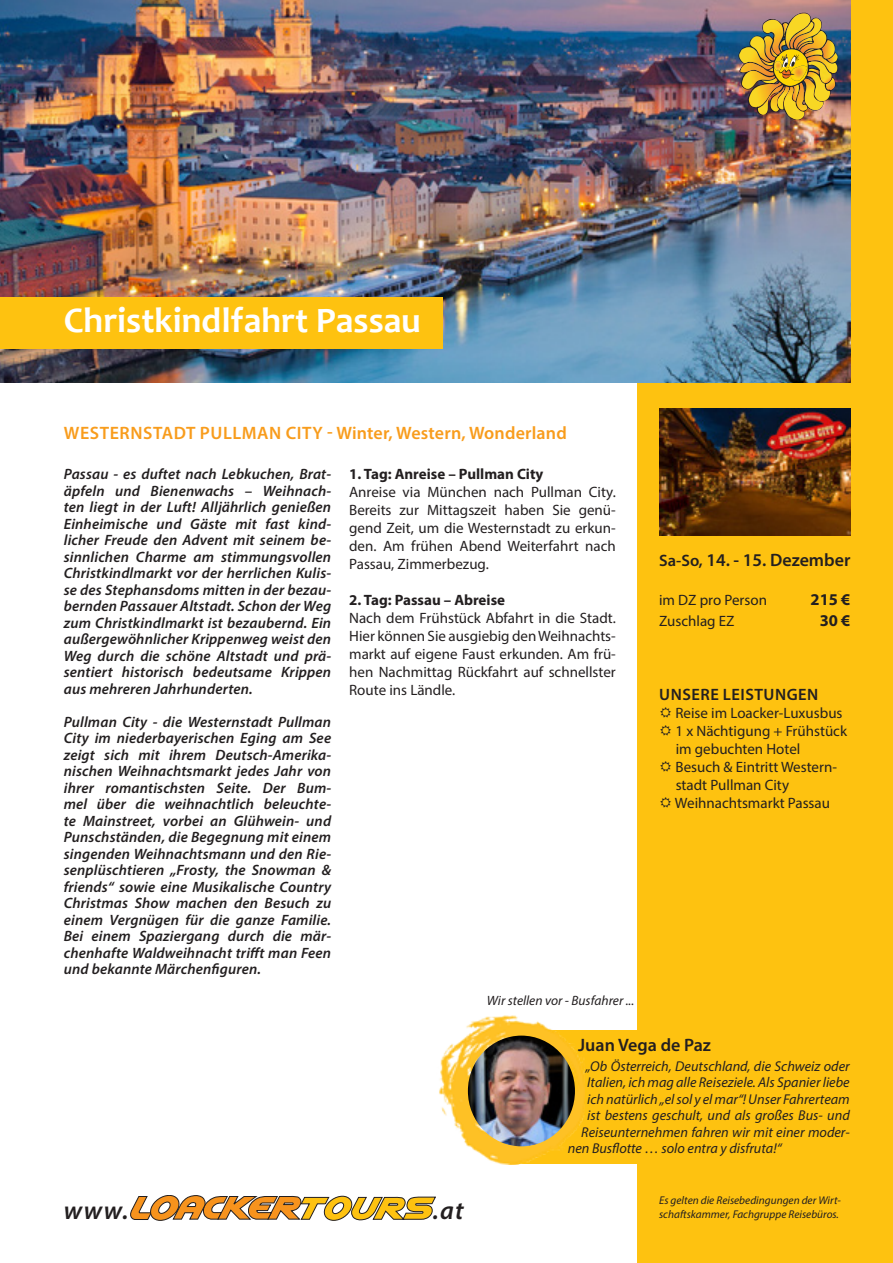
<style>
.page{position:relative;width:893px;height:1263px;background:#fff}
.page>*{position:absolute;margin:0;border:0;box-sizing:border-box;transform-origin:0 0}
.Hauptüberschrift_1{font:700 36px "Candara";color:#fff}
.t1{font:italic 600 25.5px "Myriad Pro";color:#231f20}
.t2{font:600 18px "Myriad Pro";letter-spacing:.01em;color:#f89c1c}
.t3{font:600 18px "Myriad Pro";color:#231f20}
.t4{font:600 16.5px "Myriad Pro";letter-spacing:.03em;color:#231f20}
.t5{font:700 16.5px "Myriad Pro";color:#231f20}
.t6{font:italic 600 15px/16.5px "Myriad Pro";letter-spacing:.01em;color:#231f20;text-align:justify}
.t7{font:15px/18px "Myriad Pro";color:#231f20;text-align:justify}
.t8{font:700 15px "Myriad Pro";color:#231f20}
.Hauptüberschrift_1-2{font:italic 14.25px "Myriad Pro";color:#231f20}
.t9{font:italic 13.5px "Myriad Pro";color:#231f20}
.t10{font:italic 11.25px/13.5px "Myriad Pro";color:#231f20}
.s1{font-size:16.5px}
</style>
<div class="page">
<div style="left:638px;top:0;width:255px;height:1263px;background:#fec210"></div>
<img style="left:0;top:0;width:850px;height:383px">
<svg style="left:130px;top:1195px;width:306px;height:26px"></svg>
<div style="left:0;top:298px;width:442px;height:51px;background:#fec210"></div>
<img style="left:659px;top:408px;width:191px;height:128px">
<img style="left:738px;top:13px;width:100px;height:107px">
<div style="left:510px;top:1030px;width:357px;height:134px;background:#fec210"></div>
<img style="left:439px;top:1015px;width:145px;height:149px">
<img style="left:468px;top:1035px;width:107px;height:111px">
<p class="Hauptüberschrift_1" style="left:64px;top:298px;width:359px">Christkindlfahrt Passau</p>
<p class="t2" style="left:64px;top:421px;width:504px">WESTERNSTADT PULLMAN CITY - Winter, Western, Wonderland</p>
<p class="t6" style="left:64px;top:465px;width:269px">Passau - es duftet nach Lebkuchen, Brat&shy;äpfeln und Bienenwachs – Weihnach&shy;ten liegt in der Luft! Alljährlich genießen Einheimische und Gäste mit fast kind&shy;licher Freude den Advent mit seinem be&shy;sinnlichen Charme am stimmungsvollen Christkindlmarkt vor der herrlichen Kulis&shy;se des Stephansdoms mitten in der bezau&shy;bernden Passauer Altstadt. Schon der Weg zum Christkindlmarkt ist bezaubernd. Ein außergewöhnlicher Krippenweg weist den Weg durch die schöne Altstadt und prä&shy;sentiert historisch bedeutsame Krippen aus mehreren Jahrhunderten.</p>
<p class="t6" style="left:64px;top:713px;width:269px">Pullman City - die Westernstadt Pullman City im niederbayerischen Eging am See zeigt sich mit ihrem Deutsch-Amerika&shy;nischen Weihnachtsmarkt jedes Jahr von ihrer romantischsten Seite. Der Bum&shy;mel über die weihnachtlich beleuchte&shy;te Mainstreet, vorbei an Glühwein- und Punschständen, die Begegnung mit einem singenden Weihnachtsmann und den Rie&shy;senplüschtieren „Frosty, the Snowman &amp; friends“ sowie eine Musikalische Country Christmas Show machen den Besuch zu einem Vergnügen für die ganze Familie.<br>Bei einem Spaziergang durch die mär&shy;chenhafte Waldweihnacht trifft man Feen und bekannte Märchenfiguren.</p>
<p class="t8" style="left:349px;top:464px;width:196px">1. Tag: Anreise – Pullman City</p>
<p class="t7" style="left:349px;top:483px;width:268px">Anreise via München nach Pullman City.<br>Bereits zur Mittagszeit haben Sie genü&shy;gend Zeit, um die Westernstadt zu erkun&shy;den. Am frühen Abend Weiterfahrt nach Passau, Zimmerbezug.</p>
<p class="t8" style="left:349px;top:590px;width:157px">2. Tag: Passau – Abreise</p>
<p class="t7" style="left:349px;top:609px;width:268px">Nach dem Frühstück Abfahrt in die Stadt.<br>Hier können Sie ausgiebig den Weihnachts&shy;markt auf eigene Faust erkunden. Am frü&shy;hen Nachmittag Rückfahrt auf schnellster Route ins Ländle.</p>
<p class="t3" style="left:659px;top:549px;width:193px"><span class="s1">Sa-So,</span> 14. - 15. Dezember</p>
<p class="t7" style="left:659px;top:591px;width:109px">im DZ pro Person</p>
<p class="t5" style="left:810px;top:589px;width:41px">215 €</p>
<p class="t7" style="left:659px;top:612px;width:77px">Zuschlag EZ</p>
<p class="t5" style="left:820px;top:610px;width:32px">30 €</p>
<p class="t4" style="left:659px;top:684px;width:161px">UNSERE LEISTUNGEN</p>
<p class="t7" style="left:675px;top:703px;width:169px">Reise im Loacker-Luxusbus</p>
<p class="t7" style="left:675px;top:721px;width:173px">1 x Nächtigung + Frühstück</p>
<p class="t7" style="left:676px;top:739px;width:126px">im gebuchten Hotel</p>
<p class="t7" style="left:675px;top:757px;width:163px">Besuch &amp; Eintritt Western-</p>
<p class="t7" style="left:676px;top:775px;width:115px">stadt Pullman City</p>
<p class="t7" style="left:675px;top:793px;width:157px">Weihnachtsmarkt Passau</p>
<p class="t1" style="left:64px;top:1194px;width:66px">www.</p>
<p class="t1" style="left:433px;top:1194px;width:32px">.at</p>
<p class="t9" style="left:487px;top:992px;width:149px">Wir stellen vor - Busfahrer ...</p>
<p class="t3" style="left:578px;top:1034px;width:134px">Juan Vega de Paz</p>
<p class="Hauptüberschrift_1-2" style="left:586px;top:1057px;width:266px">„Ob Österreich, Deutschland, die Schweiz oder</p>
<p class="Hauptüberschrift_1-2" style="left:587px;top:1074px;width:264px">Italien, ich mag alle Reiseziele. Als Spanier liebe</p>
<p class="Hauptüberschrift_1-2" style="left:587px;top:1090px;width:264px">ich natürlich „el sol y el mar“! Unser Fahrerteam</p>
<p class="Hauptüberschrift_1-2" style="left:587px;top:1107px;width:264px">ist bestens geschult, und als großes Bus- und</p>
<p class="Hauptüberschrift_1-2" style="left:581px;top:1123px;width:270px">Reiseunternehmen fahren wir mit einer moder-</p>
<p class="Hauptüberschrift_1-2" style="left:568px;top:1140px;width:215px">nen Busflotte … solo entra y disfruta!“</p>
<p class="t10" style="left:659px;top:1193px;width:183px">Es gelten die Reisebedingungen der Wirt&shy;schaftskammer, Fachgruppe Reisebüros.</p>
</div>
